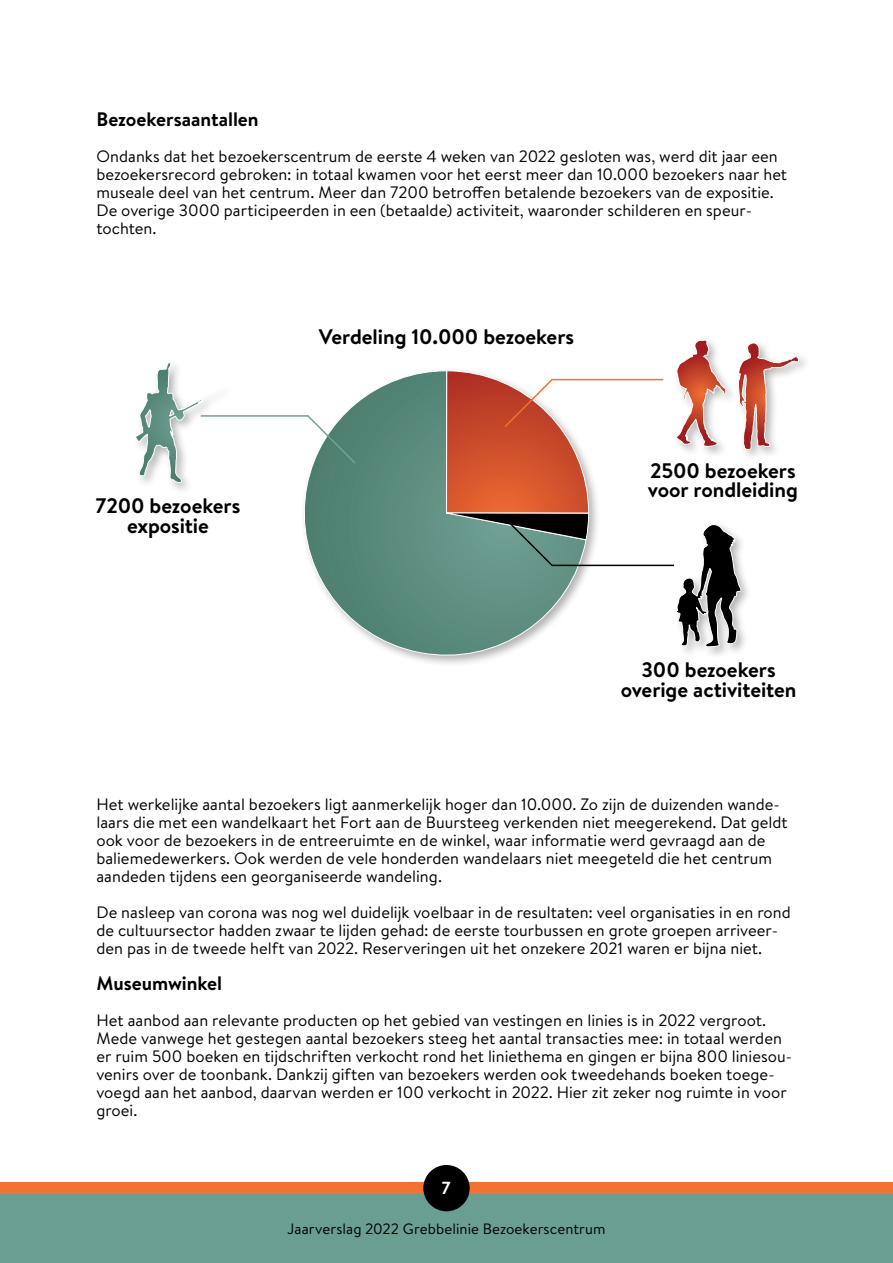
<style>
.page{position:relative;width:893px;height:1263px;background:#fff}
.page>*{position:absolute;margin:0;border:0;box-sizing:border-box;transform-origin:0 0}
.t1{font:700 21px/19.5px "Brandon Text";letter-spacing:-.005em;color:#000001;text-align:center}
.t2{font:700 19.5px "Brandon Text";color:#000001}
.t3{font:700 18px "Brandon Grotesque";color:#fff}
.t4{font:16.5px/18px "Brandon Text";color:#000001}
.t5{font:15px "Brandon Text";letter-spacing:.005em;color:#000001}
</style>
<div class="page">
<div style="left:0;top:1188px;width:893px;height:75px;background:#6a9e91"></div>
<div style="left:0;top:1182px;width:893px;height:12px;background:#f37133"></div>
<svg style="left:304px;top:370px;width:214px;height:294px"></svg>
<div style="left:423px;top:1165px;width:47px;height:46px;background:#000001;border-radius:50%"></div>
<div style="left:673px;top:521px;width:80px;height:138px;background:#231f20;opacity:.35"></div>
<svg style="left:136px;top:363px;width:221px;height:120px"></svg>
<svg style="left:441px;top:340px;width:358px;height:307px"></svg>
<p class="t2" style="left:96px;top:106px;width:164px">Bezoekersaantallen</p>
<p class="t4" style="left:96px;top:147px;width:692px">Ondanks dat het bezoekerscentrum de eerste 4 weken van 2022 gesloten was, werd dit jaar een bezoekersrecord gebroken: in totaal kwamen voor het eerst meer dan 10.000 bezoekers naar het museale deel van het centrum. Meer dan 7200 betroffen betalende bezoekers van de expositie.<br>De overige 3000 participeerden in een (betaalde) activiteit, waaronder schilderen en speur&shy;tochten.</p>
<p class="t1" style="left:96px;top:496px;width:146px">7200 bezoekers expositie</p>
<p class="t1" style="left:319px;top:326px;width:257px">Verdeling 10.000 bezoekers</p>
<p class="t1" style="left:648px;top:460px;width:152px;text-align:left">2500 bezoekers voor rondleiding</p>
<p class="t1" style="left:621px;top:660px;width:177px">300 bezoekers overige activiteiten</p>
<p class="t4" style="left:96px;top:795px;width:693px">Het werkelijke aantal bezoekers ligt aanmerkelijk hoger dan 10.000. Zo zijn de duizenden wande&shy;laars die met een wandelkaart het Fort aan de Buursteeg verkenden niet meegerekend. Dat geldt ook voor de bezoekers in de entreeruimte en de winkel, waar informatie werd gevraagd aan de baliemedewerkers. Ook werden de vele honderden wandelaars niet meegeteld die het centrum aandeden tijdens een georganiseerde wandeling.</p>
<p class="t4" style="left:96px;top:903px;width:696px">De nasleep van corona was nog wel duidelijk voelbaar in de resultaten: veel organisaties in en rond de cultuursector hadden zwaar te lijden gehad: de eerste tourbussen en grote groepen arriveer&shy;den pas in de tweede helft van 2022. Reserveringen uit het onzekere 2021 waren er bijna niet.</p>
<p class="t2" style="left:96px;top:970px;width:127px">Museumwinkel</p>
<p class="t4" style="left:96px;top:1011px;width:697px">Het aanbod aan relevante producten op het gebied van vestingen en linies is in 2022 vergroot.<br>Mede vanwege het gestegen aantal bezoekers steeg het aantal transacties mee: in totaal werden er ruim 500 boeken en tijdschriften verkocht rond het liniethema en gingen er bijna 800 liniesou&shy;venirs over de toonbank. Dankzij giften van bezoekers werden ook tweedehands boeken toege&shy;voegd aan het aanbod, daarvan werden er 100 verkocht in 2022. Hier zit zeker nog ruimte in voor groei.</p>
<p class="t3" style="left:442px;top:1176px;width:10px">7</p>
<p class="t5" style="left:287px;top:1218px;width:319px">Jaarverslag 2022 Grebbelinie Bezoekerscentrum</p>
</div>
